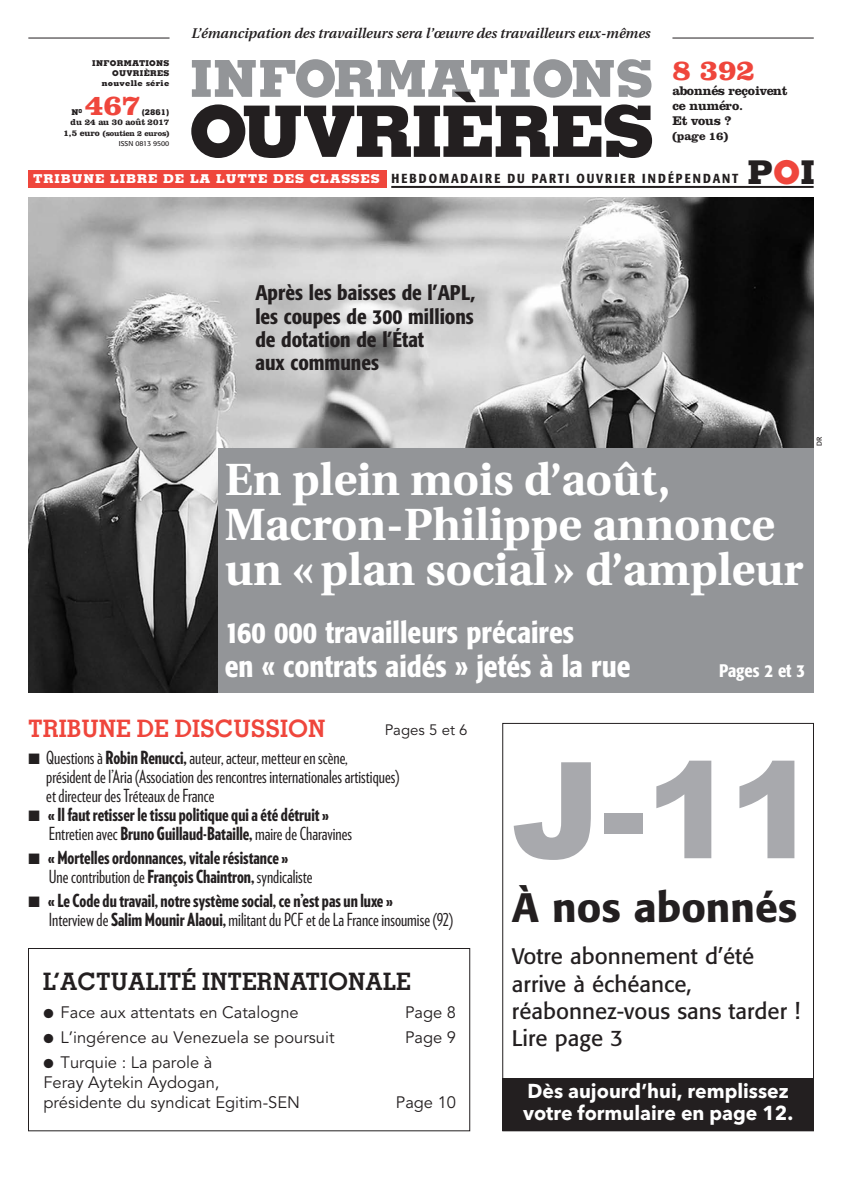
<style>
.page{position:relative;width:842px;height:1191px;background:#fff}
.page>*{position:absolute;margin:0;border:0;box-sizing:border-box;transform-origin:0 0}
.t1{font:900 134px "Arial";color:#a8a9ad}
.t2{font:800 71px "Memphis";letter-spacing:-.035em;color:#231f20}
.t3{font:800 51px "Memphis";color:#939598}
.t4{font:700 45px/45px "Utopia";color:#fff}
.t5{font:500 40.7px "Formata";color:#231f20}
.t6{font:800 32.7px "Memphis";color:#231f20}
.t7{font:500 condensed 30px/34px "Formata";color:#fff}
.t8{font:700 30px "Clarendon";color:#ef463c}
.t9{font:700 24px "Memphis";color:#231f20}
.t10{font:700 24px "Memphis";color:#ef463c}
.t11{font:22.3px/27.1px "Formata";color:#231f20}
.t12{font:500 condensed 21px/23.2px "Formata";color:#231f20}
.t13{font:700 20px/22px "Avenir Next";color:#fff}
.t14{font:900 18px/19px "Guggenheim Compressed";color:#231f20}
.t15{font:18px/19px "Guggenheim Compressed";color:#231f20}
.t16{font:500 condensed 18px "Formata";color:#fff}
.t17{font:16.5px/20px "Avenir";color:#231f20}
.t18{font:15px "Avenir";color:#231f20}
.t19{font:italic 600 14px "Utopia";color:#231f20}
.t20{font:500 condensed 13px "Formata";letter-spacing:.155em;color:#231f20}
.t21{font:700 13px/15px "Clarendon";color:#231f20}
.t22{font:700 12px "Clarendon";color:#231f20}
.t23{font:700 9px "Clarendon";color:#231f20}
.t24{font:800 8px/10px "Memphis";letter-spacing:.035em;color:#231f20;text-align:right}
.t25{font:700 8px "Clarendon";letter-spacing:-.03em;color:#231f20}
.t26{font:7px "Formata";color:#231f20}
.s1{font-size:9px}
.s2{color:#ef463c}
.s3{font-family:"Memphis";font-weight:800;font-stretch:normal;font-size:12.2px;color:#fff}
.s4{font-weight:900}
.s5{font-weight:400}
</style>
<div class="page">
<div style="left:28px;top:948px;width:442px;height:183px;border:1px solid #231f20"></div>
<hr style="left:28px;top:38px;width:142px;height:1px;background:#231f20">
<hr style="left:672px;top:38px;width:142px;height:1px;background:#231f20">
<div style="left:503px;top:1078px;width:311px;height:53px;background:#231f20"></div>
<img style="left:28px;top:197px;width:785px;height:495px">
<div style="left:218px;top:448px;width:596px;height:245px;background:#939598"></div>
<div style="left:28px;top:170px;width:358px;height:18px;background:#ef463c"></div>
<hr style="left:391px;top:186px;width:423px;height:2px;background:#231f20">
<p class="t19" style="left:191px;top:28px;width:461px">L’émancipation des travailleurs sera l’œuvre des travailleurs eux-mêmes</p>
<h3 class="t3" style="left:190px;top:60px;width:464px">INFORMATIONS</h3>
<p class="t24" style="left:92px;top:59px;width:79px">INFORMATIONS<br>OUVRIÈRES nouvelle série</p>
<h3 class="t8" style="left:672px;top:52px;width:84px">8 392</h3>
<p class="t21" style="left:672px;top:83px;width:117px">abonnés reçoivent ce numéro.<br>Et vous ?</p>
<p class="t22" style="left:672px;top:129px;width:57px">(page 16)</p>
<h2 class="t2" style="left:189px;top:106px;width:467px">OUVRIÈRES</h2>
<h3 class="t8" style="left:85px;top:87px;width:56px">467</h3>
<p class="t24" style="left:142px;top:108px;width:29px">(2861)</p>
<p class="t23" style="left:71px;top:117px;width:100px">du 24 au 30 août 2017</p>
<p class="t25" style="left:63px;top:128px;width:107px"><span class="s1">1,5 euro</span> (soutien 2 euros)</p>
<p class="t26" style="left:119px;top:141px;width:52px">ISSN 0813 9500</p>
<p class="t24" style="left:71px;top:108px;width:12px">N<sup>0</sup></p>
<h3 class="t6" style="left:748px;top:160px;width:69px">P<span class="s2">O</span>I</h3>
<p class="t20" style="left:33px;top:174px;width:707px"><span class="s3">TRIBUNE LIBRE DE LA LUTTE DES CLASSES</span> HEBDOMADAIRE DU PARTI OUVRIER INDÉPENDANT</p>
<p class="t12" style="left:255px;top:283px;width:221px">Après les baisses de l’APL, les coupes de 300 millions de dotation de l’État<br>aux communes</p>
<h3 class="t4" style="left:225px;top:460px;width:580px">En plein mois d’août,<br>Macron-Philippe annonce un «plan social » d’ampleur</h3>
<h3 class="t7" style="left:225px;top:618px;width:407px">160 000 travailleurs précaires<br>en « contrats aidés » jetés à la rue</h3>
<p class="t16" style="left:719px;top:663px;width:88px">Pages 2 et 3</p>
<p class="t26" style="left:816px;top:446px;width:11px;rotate:-90deg">DR</p>
<h3 class="t10" style="left:28px;top:719px;width:299px">TRIBUNE DE DISCUSSION</h3>
<p class="t18" style="left:385px;top:720px;width:84px">Pages 5 et 6</p>
<p class="t15" style="left:46px;top:748px;width:355px;text-indent:-18px">■ Questionsà <span class="s4">Robin Renucci,</span>auteur,acteur, metteurenscène, présidentdel’Aria(Associationdes rencontres internationalesartistiques) etdirecteurdesTréteauxdeFrance</p>
<p class="t14" style="left:49px;top:805px;width:305px;text-indent:-20px">■ «Il faut retisser letissupolitiquequiaétédétruit»<br><span class="s5">Entretienavec</span> Bruno Guillaud-Bataille, <span class="s5">mairedeCharavines</span></p>
<p class="t14" style="left:49px;top:848px;width:265px;text-indent:-20px">■ «Mortellesordonnances,vitalerésistance»<br><span class="s5">Unecontributionde</span>FrançoisChaintron, <span class="s5">syndicaliste</span></p>
<p class="t14" style="left:49px;top:891px;width:406px;text-indent:-20px">■ «LeCodedutravail,notresystèmesocial,cen’estpasunluxe»<br><span class="s5">Interview de</span>SalimMounir Alaoui, <span class="s5">militantduPCFetdeLaFranceinsoumise(92)</span></p>
<h3 class="t9" style="left:43px;top:972px;width:370px">L’ACTUALITÉ INTERNATIONALE</h3>
<p class="t17" style="left:43px;top:1002px;width:257px">● Face aux attentats en Catalogne</p>
<p class="t17" style="left:405px;top:1002px;width:53px">Page 8</p>
<p class="t17" style="left:43px;top:1027px;width:293px">● L’ingérence au Venezuela se poursuit</p>
<p class="t17" style="left:405px;top:1027px;width:53px">Page 9</p>
<p class="t17" style="left:43px;top:1052px;width:258px">● Turquie : La parole à<br>Feray Aytekin Aydogan, présidente du syndicat Egitim-SEN</p>
<p class="t17" style="left:396px;top:1092px;width:62px">Page 10</p>
<h1 class="t1" style="left:511px;top:733px;width:308px">J-11</h1>
<h3 class="t5" style="left:512px;top:890px;width:287px">À nos abonnés</h3>
<p class="t11" style="left:512px;top:945px;width:290px">Votre abonnement d’été arrive à échéance, réabonnez-vous sans tarder !<br>Lire page 3</p>
<p class="t13" style="left:523px;top:1080px;width:272px">Dès aujourd’hui, remplissez votre formulaire en page 12.</p>
</div>
